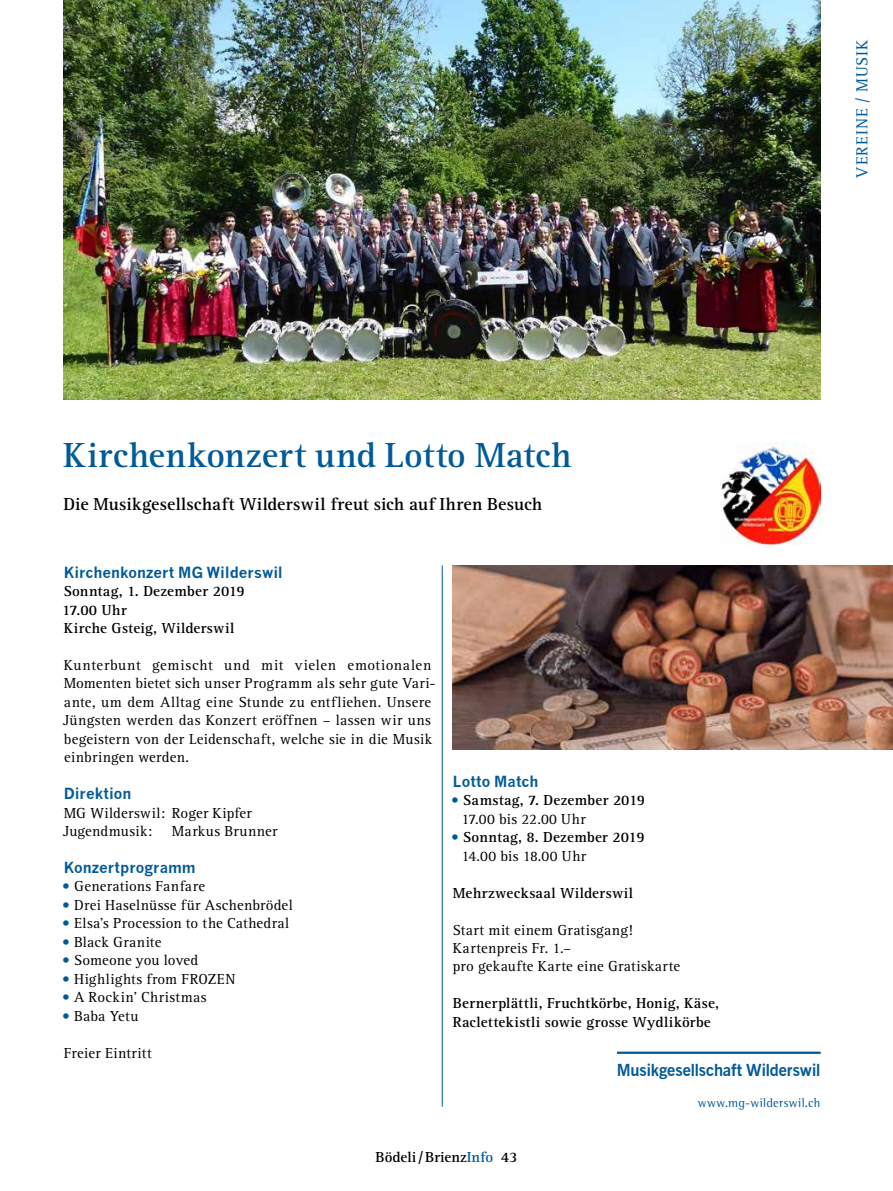
<style>
.page{position:relative;width:893px;height:1191px;background:#fff}
.page>*{position:absolute;margin:0;border:0;box-sizing:border-box;transform-origin:0 0}
.t1{font:700 36px "Rotis Serif";letter-spacing:.005em;color:#005a9a}
.t2{font:700 18px "Rotis Serif";letter-spacing:.01em;color:#000}
.t3{font:700 16.5px "News Gothic BT";letter-spacing:-.005em;color:#005a9a}
.t4{font:16.5px "Rotis Serif";letter-spacing:.06em;color:#005a9a}
.t5{font:15px/18.5px "Rotis Serif";letter-spacing:.025em;color:#000}
.t6{font:700 15px/18.5px "Rotis Serif";letter-spacing:.01em;color:#000}
.t7{font:700 15px "News Gothic";color:#005a9a}
.t8{font:15px "Rotis Serif";color:#000}
.t9{font:15px "Rotis Serif";letter-spacing:.005em;color:#000}
.t10{font:12.75px "AT Rotis Semi Serif";letter-spacing:.03em;color:#005a9a}
.s1{color:#005a9a}
.s2{font-weight:400;color:#005a9a}
.s3{font-weight:400}
</style>
<div class="page">
<hr style="left:442px;top:565px;width:1px;height:541px;background:#005a9a">
<img style="left:720px;top:442px;width:101px;height:102px">
<hr style="left:617px;top:1051px;width:204px;height:2px;background:#005a9a">
<img style="left:64px;top:0;width:757px;height:399px">
<img style="left:453px;top:565px;width:440px;height:185px">
<p class="t4" style="left:853px;top:178px;width:139px;rotate:-90deg">VEREINE / MUSIK</p>
<h1 class="t1" style="left:63px;top:434px;width:510px">Kirchenkonzert und Lotto Match</h1>
<p class="t2" style="left:64px;top:493px;width:480px">Die Musikgesellschaft Wilderswil freut sich auf Ihren Besuch</p>
<p class="t7" style="left:64px;top:563px;width:221px">Kirchenkonzert MG Wilderswil</p>
<p class="t6" style="left:62px;top:582px;width:184px">Sonntag, 1. Dezember 2019<br>17.00 Uhr<br>Kirche Gsteig, Wilderswil</p>
<p class="t5" style="left:63px;top:656px;width:374px">Kunterbunt gemischt und mit vielen emotionalen Momenten bietet sich unser Programm als sehr gute Vari&shy;ante, um dem Alltag eine Stunde zu entfliehen. Unsere Jüngsten werden das Konzert eröffnen – lassen wir uns begeistern von der Leidenschaft, welche sie in die Musik einbringen werden.</p>
<p class="t7" style="left:64px;top:784px;width:69px">Direktion</p>
<p class="t5" style="left:63px;top:804px;width:191px">MG Wilderswil: Roger Kipfer<br>Jugendmusik:</p>
<p class="t5" style="left:172px;top:822px;width:107px">Markus Brunner</p>
<p class="t7" style="left:64px;top:858px;width:133px">Konzertprogramm</p>
<p class="t5" style="left:62px;top:877px;width:144px"><span class="s1">•</span> Generations Fanfare</p>
<p class="t5" style="left:62px;top:896px;width:232px"><span class="s1">•</span> Drei Haselnüsse für Aschenbrödel</p>
<p class="t5" style="left:62px;top:914px;width:229px"><span class="s1">•</span> Elsa’s Procession to the Cathedral</p>
<p class="t5" style="left:62px;top:933px;width:101px"><span class="s1">•</span> Black Granite</p>
<p class="t8" style="left:62px;top:951px;width:138px"><span class="s1">•</span> Someone you loved</p>
<p class="t5" style="left:62px;top:970px;width:175px"><span class="s1">•</span> Highlights from FROZEN</p>
<p class="t5" style="left:62px;top:988px;width:146px"><span class="s1">•</span> A Rockin’ Christmas</p>
<p class="t9" style="left:62px;top:1007px;width:78px"><span class="s1">•</span> Baba Yetu</p>
<p class="t5" style="left:64px;top:1043px;width:90px">Freier Eintritt</p>
<p class="t7" style="left:453px;top:772px;width:87px">Lotto Match</p>
<p class="t6" style="left:462px;top:791px;width:185px;text-indent:-10px"><span class="s2">•</span> Samstag, 7. Dezember 2019<br><span class="s3">17.00 bis 22.00 Uhr</span></p>
<p class="t6" style="left:462px;top:828px;width:185px;text-indent:-10px"><span class="s2">•</span> Sonntag, 8. Dezember 2019<br><span class="s3">14.00 bis 18.00 Uhr</span></p>
<p class="t6" style="left:453px;top:883px;width:182px">Mehrzwecksaal Wilderswil</p>
<p class="t5" style="left:453px;top:920px;width:229px">Start mit einem Gratisgang!<br>Kartenpreis Fr. 1.–<br>pro gekaufte Karte eine Gratiskarte</p>
<p class="t6" style="left:453px;top:994px;width:268px">Bernerplättli, Fruchtkörbe, Honig, Käse,<br>Raclettekistli sowie grosse Wydlikörbe</p>
<p class="t3" style="left:617px;top:1060px;width:205px">Musikgesellschaft Wilderswil</p>
<p class="t10" style="left:698px;top:1095px;width:124px">www.mg-wilderswil.ch</p>
<p class="t6" style="left:375px;top:1148px;width:143px">Bödeli/Brienz<span class="s1">Info</span> 43</p>
</div>
